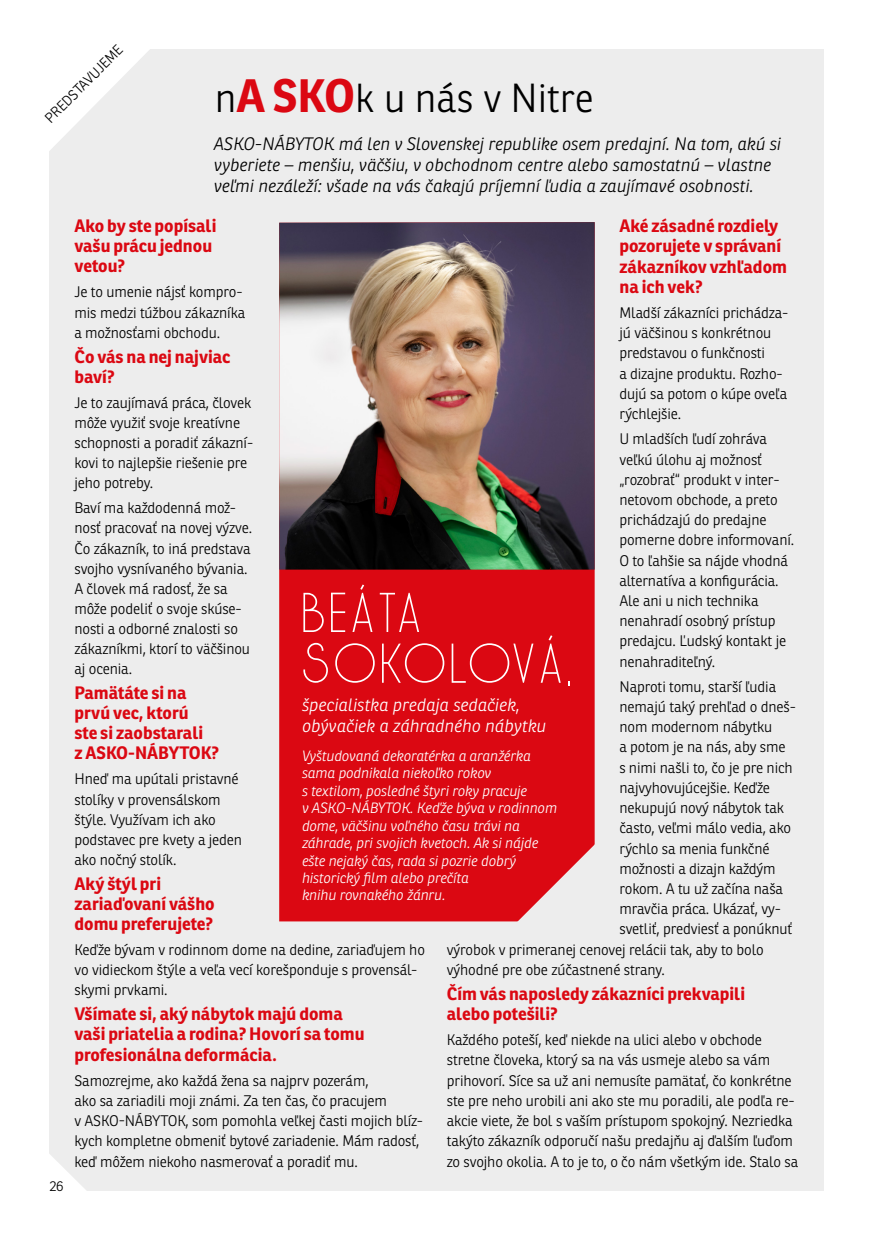
<style>
.page{position:relative;width:874px;height:1241px;background:#fff}
.page>*{position:absolute;margin:0;border:0;box-sizing:border-box;transform-origin:0 0}
.t1{font:56px/50.8px "Solo";color:#fff}
.t2{font:300 39.38px "Ronnia";color:#000}
.t3{font:700 17.5px/20.1px "Ronnia";color:#db0812}
.t4{font:italic 300 17.5px/21px "Ronnia";color:#000}
.t5{font:italic 300 17.5px/21px "Ronnia";color:#fff}
.t6{font:300 14.88px/20.1px "Ronnia";letter-spacing:-.01em;color:#000}
.t7{font:italic 300 14.53px/17.5px "Ronnia";letter-spacing:-.01em;color:#fff}
.t8{font:300 14px "Ronnia";color:#000}
.s1{font-weight:700;font-size:45.5px;color:#db0812}
</style>
<div class="page">
<div style="left:50px;top:50px;width:773px;height:1141px;background:#ededed"></div>
<div style="left:279px;top:569px;width:315px;height:352px;background:#db0812"></div>
<img style="left:279px;top:222px;width:315px;height:347px">
<svg style="left:513px;top:839px;width:82px;height:83px"></svg>
<svg style="left:49px;top:49px;width:149px;height:152px"></svg>
<svg style="left:49px;top:1104px;width:37px;height:87px"></svg>
<p class="t8" style="left:41px;top:114px;width:105px;rotate:-45deg">PREDSTAVUJEME</p>
<h2 class="t2" style="left:215px;top:74px;width:380px">n<span class="s1">A SKO</span>k u nás v Nitre</h2>
<p class="t4" style="left:213px;top:133px;width:568px">ASKO-NÁBYTOK má len v Slovenskej republike osem predajní. Na tom, akú si vyberiete – menšiu, väčšiu, v obchodnom centre alebo samostatnú – vlastne veľmi nezáleží: všade na vás čakajú príjemní ľudia a zaujímavé osobnosti.</p>
<p class="t8" style="left:50px;top:1177px;width:16px">26</p>
<p class="t3" style="left:74px;top:216px;width:143px">Ako by ste popísali vašu prácu jednou vetou?</p>
<p class="t6" style="left:74px;top:282px;width:172px">Je to umenie nájsť kompro&shy;mis medzi túžbou zákazníka a možnosťami obchodu.</p>
<p class="t3" style="left:74px;top:346px;width:157px">Čo vás na nej najviac baví?</p>
<p class="t6" style="left:74px;top:392px;width:180px">Je to zaujímavá práca, človek môže využiť svoje kreatívne schopnosti a poradiť zákazní&shy;kovi to najlepšie riešenie pre jeho potreby.</p>
<p class="t6" style="left:74px;top:498px;width:179px">Baví ma každodenná mož&shy;nosť pracovať na novej výzve.<br>Čo zákazník, to iná predstava svojho vysnívaného bývania.<br>A človek má radosť, že sa môže podeliť o svoje skúse&shy;nosti a odborné znalosti so zákazníkmi, ktorí to väčšinou aj ocenia.</p>
<p class="t3" style="left:74px;top:682px;width:146px">Pamätáte si na prvú vec, ktorú<br>ste si zaobstarali<br>z ASKO-NÁBYTOK?</p>
<p class="t6" style="left:74px;top:769px;width:169px">Hneď ma upútali pristavné stolíky v provensálskom štýle. Využívam ich ako podstavec pre kvety a jeden ako nočný stolík.</p>
<p class="t3" style="left:74px;top:873px;width:142px">Aký štýl pri zariaďovaní vášho domu preferujete?</p>
<p class="t6" style="left:74px;top:939px;width:352px">Keďže bývam v rodinnom dome na dedine, zariaďujem ho vo vidieckom štýle a veľa vecí korešponduje s provensál&shy;skymi prvkami.</p>
<p class="t3" style="left:74px;top:1003px;width:291px">Všímate si, aký nábytok majú doma vaši priatelia a rodina? Hovorí sa tomu profesionálna deformácia.</p>
<p class="t6" style="left:74px;top:1069px;width:350px">Samozrejme, ako každá žena sa najprv pozerám,<br>ako sa zariadili moji známi. Za ten čas, čo pracujem<br>v ASKO-NÁBYTOK, som pomohla veľkej časti mojich blíz&shy;kych kompletne obmeniť bytové zariadenie. Mám radosť, keď môžem niekoho nasmerovať a poradiť mu.</p>
<p class="t3" style="left:619px;top:216px;width:169px">Aké zásadné rozdiely pozorujete v správaní zákazníkov vzhľadom na ich vek?</p>
<p class="t6" style="left:619px;top:302px;width:170px">Mladší zákazníci prichádza&shy;jú väčšinou s konkrétnou predstavou o funkčnosti<br>a dizajne produktu. Rozho&shy;dujú sa potom o kúpe oveľa rýchlejšie.</p>
<p class="t6" style="left:619px;top:429px;width:176px">U mladších ľudí zohráva veľkú úlohu aj možnosť „rozobrať“ produkt v inter&shy;netovom obchode, a preto prichádzajú do predajne pomerne dobre informovaní.<br>O to ľahšie sa nájde vhodná alternatíva a konfigurácia.<br>Ale ani u nich technika nenahradí osobný prístup predajcu. Ľudský kontakt je nenahraditeľný.</p>
<p class="t6" style="left:619px;top:676px;width:158px">Naproti tomu, starší ľudia</p>
<p class="t6" style="left:619px;top:696px;width:178px">nemajú taký prehľad o dneš-</p>
<p class="t6" style="left:619px;top:716px;width:154px">nom modernom nábytku</p>
<p class="t6" style="left:619px;top:737px;width:168px">a potom je na nás, aby sme</p>
<p class="t6" style="left:619px;top:757px;width:175px">s nimi našli to, čo je pre nich</p>
<p class="t6" style="left:619px;top:777px;width:152px">najvyhovujúcejšie. Keďže</p>
<p class="t6" style="left:619px;top:797px;width:166px">nekupujú nový nábytok tak</p>
<p class="t6" style="left:619px;top:817px;width:173px">často, veľmi málo vedia, ako</p>
<p class="t6" style="left:619px;top:838px;width:151px">rýchlo sa menia funkčné</p>
<p class="t6" style="left:619px;top:858px;width:158px">možnosti a dizajn každým</p>
<p class="t6" style="left:619px;top:878px;width:165px">rokom. A tu už začína naša</p>
<p class="t6" style="left:619px;top:898px;width:163px">mravčia práca. Ukázať, vy-</p>
<p class="t6" style="left:619px;top:918px;width:174px">svetliť, predviesť a ponúknuť</p>
<p class="t6" style="left:446px;top:939px;width:318px">výrobok v primeranej cenovej relácii tak, aby to bolo</p>
<p class="t6" style="left:446px;top:959px;width:219px">výhodné pre obe zúčastnené strany.</p>
<p class="t3" style="left:446px;top:983px;width:299px">Čím vás naposledy zákazníci prekvapili alebo potešili?</p>
<p class="t6" style="left:446px;top:1029px;width:353px">Každého poteší, keď niekde na ulici alebo v obchode stretne človeka, ktorý sa na vás usmeje alebo sa vám prihovorí. Síce sa už ani nemusíte pamätať, čo konkrétne ste pre neho urobili ani ako ste mu poradili, ale podľa re&shy;akcie viete, že bol s vaším prístupom spokojný. Nezriedka takýto zákazník odporučí našu predajňu aj ďalším ľuďom zo svojho okolia. A to je to, o čo nám všetkým ide. Stalo sa</p>
<h1 class="t1" style="left:300px;top:580px;width:275px">BEÁTA<br>SOKOLOVÁ,</h1>
<p class="t5" style="left:301px;top:694px;width:245px">špecialistka predaja sedačiek, obývačiek a záhradného nábytku</p>
<p class="t7" style="left:301px;top:746px;width:256px">Vyštudovaná dekoratérka a aranžérka sama podnikala niekoľko rokov<br>s textilom, posledné štyri roky pracuje<br>v ASKO-NÁBYTOK. Keďže býva v rodinnom dome, väčšinu voľného času trávi na záhrade, pri svojich kvetoch. Ak si nájde ešte nejaký čas, rada si pozrie dobrý historický film alebo prečíta<br>knihu rovnakého žánru.</p>
</div>
